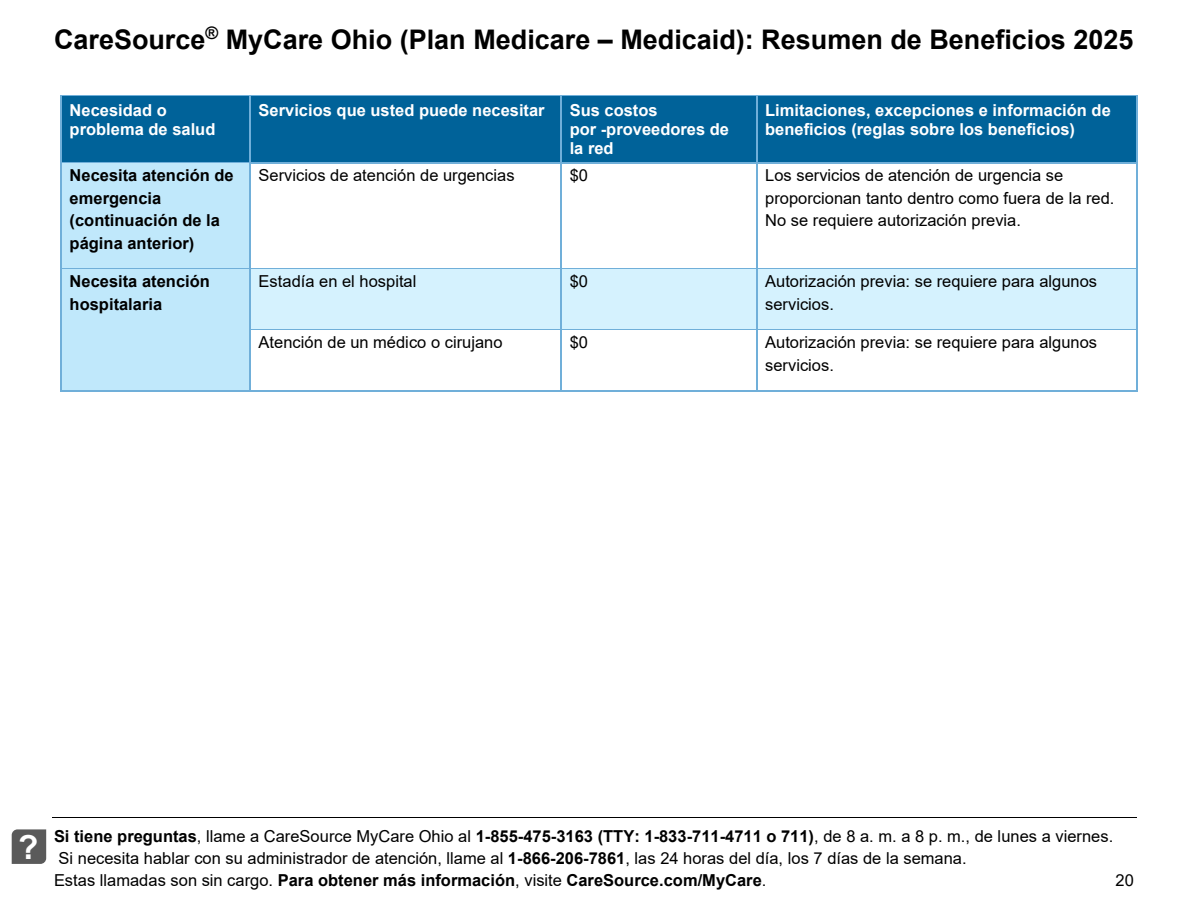
<style>
.page{position:relative;width:1188px;height:918px;background:#fff}
.page>*{position:absolute;margin:0;border:0;box-sizing:border-box;transform-origin:0 0}
.t1{font:700 33px "Arial";color:#fff}
.t2{font:700 27px "Arial";color:#000}
.t3{font:16.5px/22.5px "Arial";color:#000}
.t4{font:700 16.5px/19px "Arial";color:#fff}
.t5{font:700 16.5px/22.5px "Arial";color:#000}
.s1{font-weight:700}
</style>
<div class="page">
<hr style="left:52px;top:817px;width:1084px;height:1px;background:#000">
<svg style="left:12px;top:829px;width:34px;height:35px"></svg>
<img style="left:18px;top:829px;width:22px;height:33px">
<div style="left:62px;top:96px;width:188px;height:66px;background:#006299"></div>
<div style="left:251px;top:96px;width:310px;height:66px;background:#006299"></div>
<div style="left:562px;top:96px;width:194px;height:66px;background:#006299"></div>
<div style="left:757px;top:96px;width:379px;height:66px;background:#006299"></div>
<hr style="left:62px;top:95px;width:187px;height:1px;background:#70afd9">
<hr style="left:251px;top:95px;width:310px;height:1px;background:#70afd9">
<hr style="left:562px;top:95px;width:194px;height:1px;background:#70afd9">
<hr style="left:757px;top:95px;width:379px;height:1px;background:#70afd9">
<hr style="left:60px;top:96px;width:2px;height:66px;background:#70afd9">
<hr style="left:249px;top:96px;width:2px;height:66px;background:#70afd9">
<hr style="left:561px;top:96px;width:1px;height:66px;background:#70afd9">
<hr style="left:756px;top:96px;width:1px;height:66px;background:#70afd9">
<hr style="left:1136px;top:96px;width:1px;height:66px;background:#70afd9">
<div style="left:62px;top:163px;width:188px;height:105px;background:#c0e8fb"></div>
<hr style="left:62px;top:162px;width:187px;height:1px;background:#70afd9">
<hr style="left:251px;top:162px;width:310px;height:1px;background:#70afd9">
<hr style="left:562px;top:162px;width:194px;height:1px;background:#70afd9">
<hr style="left:757px;top:162px;width:379px;height:1px;background:#70afd9">
<hr style="left:60px;top:163px;width:2px;height:105px;background:#70afd9">
<hr style="left:249px;top:163px;width:2px;height:105px;background:#70afd9">
<hr style="left:561px;top:163px;width:1px;height:105px;background:#70afd9">
<hr style="left:756px;top:163px;width:1px;height:105px;background:#70afd9">
<hr style="left:1136px;top:163px;width:1px;height:105px;background:#70afd9">
<div style="left:62px;top:269px;width:188px;height:121px;background:#c0e8fb"></div>
<div style="left:251px;top:269px;width:310px;height:60px;background:#d5f2fe"></div>
<div style="left:562px;top:269px;width:194px;height:60px;background:#d5f2fe"></div>
<div style="left:757px;top:269px;width:379px;height:60px;background:#d5f2fe"></div>
<hr style="left:62px;top:268px;width:187px;height:1px;background:#70afd9">
<hr style="left:251px;top:268px;width:310px;height:1px;background:#70afd9">
<hr style="left:562px;top:268px;width:194px;height:1px;background:#70afd9">
<hr style="left:757px;top:268px;width:379px;height:1px;background:#70afd9">
<hr style="left:60px;top:269px;width:2px;height:60px;background:#70afd9">
<hr style="left:249px;top:269px;width:2px;height:60px;background:#70afd9">
<hr style="left:561px;top:269px;width:1px;height:60px;background:#70afd9">
<hr style="left:756px;top:269px;width:1px;height:60px;background:#70afd9">
<hr style="left:1136px;top:269px;width:1px;height:60px;background:#70afd9">
<hr style="left:251px;top:329px;width:310px;height:1px;background:#70afd9">
<hr style="left:562px;top:329px;width:194px;height:1px;background:#70afd9">
<hr style="left:757px;top:329px;width:379px;height:1px;background:#70afd9">
<hr style="left:60px;top:330px;width:2px;height:61px;background:#70afd9">
<hr style="left:62px;top:391px;width:187px;height:1px;background:#70afd9">
<hr style="left:249px;top:330px;width:2px;height:61px;background:#70afd9">
<hr style="left:251px;top:391px;width:310px;height:1px;background:#70afd9">
<hr style="left:561px;top:330px;width:1px;height:61px;background:#70afd9">
<hr style="left:562px;top:391px;width:194px;height:1px;background:#70afd9">
<hr style="left:756px;top:330px;width:1px;height:61px;background:#70afd9">
<hr style="left:757px;top:391px;width:379px;height:1px;background:#70afd9">
<hr style="left:1136px;top:330px;width:1px;height:61px;background:#70afd9">
<h2 class="t2" style="left:54px;top:20px;width:1081px">CareSource<sup>®</sup> MyCare Ohio (Plan Medicare – Medicaid): Resumen de Beneficios 2025</h2>
<p class="t4" style="left:70px;top:101px;width:147px">Necesidad o problema de salud</p>
<p class="t4" style="left:259px;top:101px;width:288px">Servicios que usted puede necesitar</p>
<p class="t4" style="left:570px;top:101px;width:161px">Sus costos<br>por -proveedores de la red</p>
<p class="t4" style="left:765px;top:101px;width:347px">Limitaciones, excepciones e información de beneficios (reglas sobre los beneficios)</p>
<p class="t5" style="left:70px;top:164px;width:166px">Necesita atención de emergencia (continuación de la página anterior)</p>
<p class="t3" style="left:259px;top:164px;width:257px">Servicios de atención de urgencias</p>
<p class="t3" style="left:570px;top:164px;width:20px">$0</p>
<p class="t3" style="left:765px;top:164px;width:351px">Los servicios de atención de urgencia se proporcionan tanto dentro como fuera de la red.<br>No se requiere autorización previa.</p>
<p class="t5" style="left:70px;top:270px;width:142px">Necesita atención hospitalaria</p>
<p class="t3" style="left:259px;top:270px;width:159px">Estadía en el hospital</p>
<p class="t3" style="left:570px;top:270px;width:20px">$0</p>
<p class="t3" style="left:765px;top:270px;width:333px">Autorización previa: se requiere para algunos servicios.</p>
<p class="t3" style="left:259px;top:331px;width:245px">Atención de un médico o cirujano</p>
<p class="t3" style="left:570px;top:331px;width:20px">$0</p>
<p class="t3" style="left:765px;top:331px;width:333px">Autorización previa: se requiere para algunos servicios.</p>
<h1 class="t1" style="left:18px;top:825px;width:22px">?</h1>
<p class="t3" style="left:54px;top:824px;width:1061px"><span class="s1">Si tiene preguntas</span>, llame a CareSource MyCare Ohio al <span class="s1">1-855-475-3163 (TTY: 1-833-711-4711 o 711)</span>, de 8 a. m. a 8 p. m., de lunes a viernes.<br>Si necesita hablar con su administrador de atención, llame al <span class="s1">1-866-206-7861</span>, las 24 horas del día, los 7 días de la semana.<br>Estas llamadas son sin cargo. <span class="s1">Para obtener más información</span>, visite <span class="s1">CareSource.com/MyCare</span>.</p>
<p class="t3" style="left:1116px;top:869px;width:20px">20</p>
</div>
